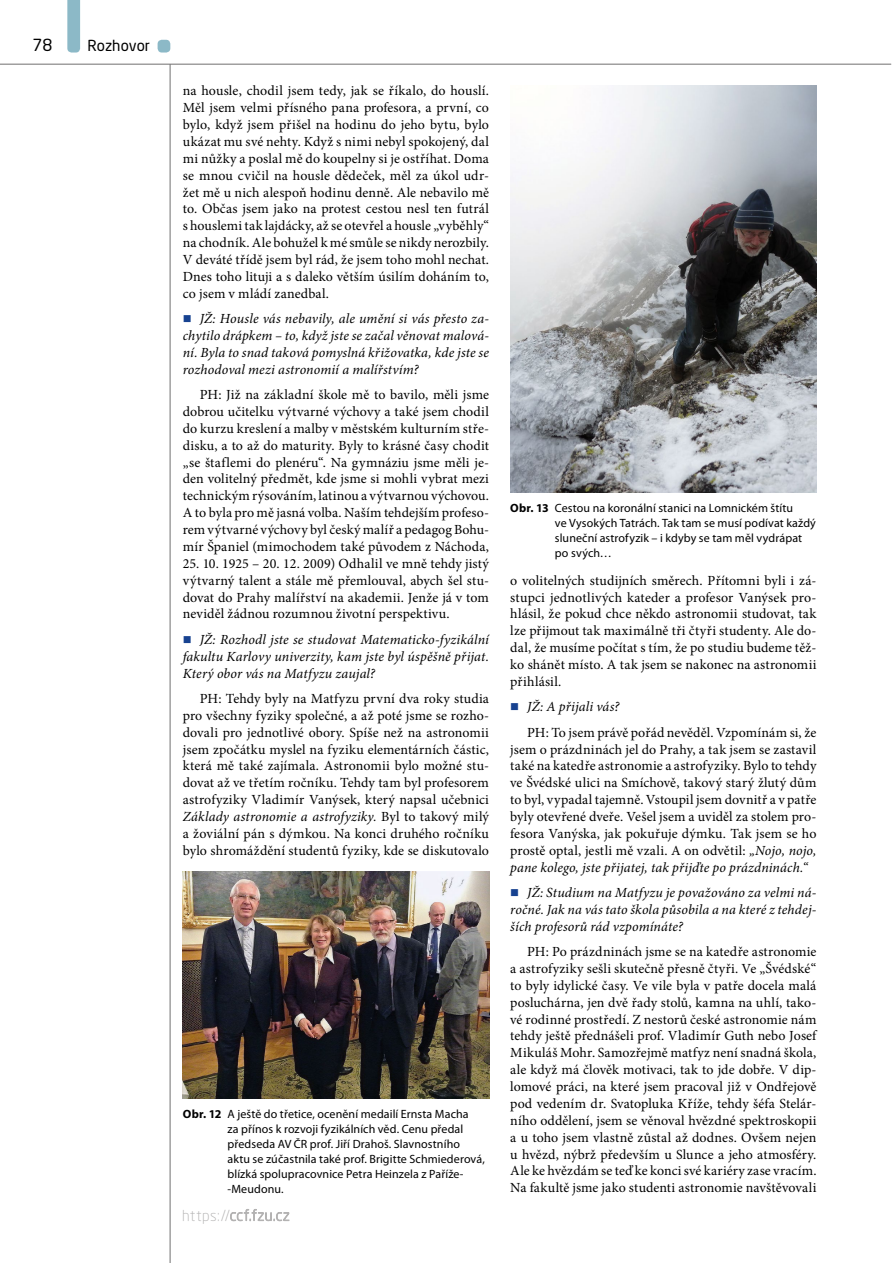
<style>
.page{position:relative;width:893px;height:1263px;background:#fff}
.page>*{position:absolute;margin:0;border:0;box-sizing:border-box;transform-origin:0 0}
.t1{font:16.5px "Neo Sans Pro";color:#000}
.t2{font:15px "Neo Sans Pro";color:#000}
.normální{font:13.95px/17px "Minion Pro";letter-spacing:.01em;color:#000;text-align:justify}
.t3{font:italic 13.95px/16.8px "Minion Pro";letter-spacing:.01em;color:#000;text-align:justify}
.obr-popisek2{font:12px/15px "Myriad Pro";letter-spacing:.005em;color:#000}
.s1{font-style:italic}
.s2{font-weight:700}
</style>
<div class="page">
<hr style="left:170px;top:64px;width:1px;height:1199px;background:#706f6f">
<hr style="left:0;top:64px;width:891px;height:1px;background:#706f6f">
<svg style="left:230px;top:1209px;width:60px;height:12px"></svg>
<svg style="left:67px;top:0;width:13px;height:53px"></svg>
<div style="left:158px;top:40px;width:12px;height:13px;background:#8cb9c7;border-radius:4px"></div>
<img style="left:183px;top:872px;width:306px;height:227px">
<img style="left:510px;top:85px;width:306px;height:407px">
<p class="t1" style="left:33px;top:35px;width:21px">78</p>
<p class="t2" style="left:88px;top:36px;width:64px">Rozhovor</p>
<p class="normální" style="left:183px;top:82px;width:308px">na housle, chodil jsem tedy, jak se říkalo, do houslí.<br>Měl jsem velmi přísného pana profesora, a první, co bylo, když jsem přišel na hodinu do jeho bytu, bylo ukázat mu své nehty. Když s nimi nebyl spokojený, dal mi nůžky a poslal mě do koupelny si je ostříhat. Doma se mnou cvičil na housle dědeček, měl za úkol udr&shy;žet mě u nich alespoň hodinu denně. Ale nebavilo mě to. Občas jsem jako na protest cestou nesl ten futrál s houslemi tak lajdácky, až se otevřel a housle „vyběhly“ na chodník. Ale bohužel k mé smůle se nikdy nerozbily.<br>V deváté třídě jsem byl rád, že jsem toho mohl nechat.<br>Dnes toho lituji a s daleko větším úsilím doháním to, co jsem v mládí zanedbal.</p>
<p class="t3" style="left:183px;top:310px;width:308px;text-indent:17px">JŽ: Housle vás nebavily, ale umění si vás přesto za&shy;chytilo drápkem – to, když jste se začal věnovat malová&shy;ní. Byla to snad taková pomyslná křižovatka, kde jste se rozhodoval mezi astronomií a malířstvím?</p>
<p class="normální" style="left:183px;top:386px;width:308px;text-indent:17px">PH: Již na základní škole mě to bavilo, měli jsme dobrou učitelku výtvarné výchovy a také jsem chodil do kurzu kreslení a malby v městském kulturním stře&shy;disku, a to až do maturity. Byly to krásné časy chodit „se štaflemi do plenéru“. Na gymnáziu jsme měli je&shy;den volitelný předmět, kde jsme si mohli vybrat mezi technickým rýsováním, latinou a výtvarnou výchovou.<br>A to byla pro mě jasná volba. Naším tehdejším profeso&shy;rem výtvarné výchovy byl český malíř a pedagog Bohu&shy;mír Španiel (mimochodem také původem z Náchoda,</p>
<p class="normální" style="left:183px;top:555px;width:308px">25. 10. 1925 – 20. 12. 2009) Odhalil ve mně tehdy jistý výtvarný talent a stále mě přemlouval, abych šel stu&shy;dovat do Prahy malířství na akademii. Jenže já v tom neviděl žádnou rozumnou životní perspektivu.</p>
<p class="t3" style="left:183px;top:631px;width:308px;text-indent:17px">JŽ: Rozhodl jste se studovat Matematicko-fyzikální fakultu Karlovy univerzity, kam jste byl úspěšně přijat.<br>Který obor vás na Matfyzu zaujal?</p>
<p class="normální" style="left:183px;top:690px;width:308px;text-indent:17px">PH: Tehdy byly na Matfyzu první dva roky studia pro všechny fyziky společné, a až poté jsme se rozho&shy;dovali pro jednotlivé obory. Spíše než na astronomii jsem zpočátku myslel na fyziku elementárních částic, která mě také zajímala. Astronomii bylo možné stu&shy;dovat až ve třetím ročníku. Tehdy tam byl profesorem astrofyziky Vladimír Vanýsek, který napsal učebnici <span class="s1">Základy astronomie a astrofyziky.</span> Byl to takový milý a žoviální pán s dýmkou. Na konci druhého ročníku bylo shromáždění studentů fyziky, kde se diskutovalo</p>
<p class="obr-popisek2" style="left:227px;top:1107px;width:259px;text-indent:-45px"><span class="s2">Obr. 12</span> A ještě do třetice, ocenění medailí Ernsta Macha<br>za přínos k rozvoji fyzikálních věd. Cenu předal předseda AV ČR prof. Jiří Drahoš. Slavnostního aktu se zúčastnila také prof. Brigitte Schmiederová, blízká spolupracovnice Petra Heinzela z Paříže--Meudonu.</p>
<p class="obr-popisek2" style="left:555px;top:501px;width:263px;text-indent:-45px"><span class="s2">Obr. 13</span> Cestou na koronální stanici na Lomnickém štítu<br>ve Vysokých Tatrách. Tak tam se musí podívat každý sluneční astrofyzik – i kdyby se tam měl vydrápat po svých…</p>
<p class="normální" style="left:510px;top:572px;width:308px">o volitelných studijních směrech. Přítomni byli i zá&shy;stupci jednotlivých kateder a profesor Vanýsek pro&shy;hlásil, že pokud chce někdo astronomii studovat, tak lze přijmout tak maximálně tři čtyři studenty. Ale do&shy;dal, že musíme počítat s tím, že po studiu budeme těž&shy;ko shánět místo. A tak jsem se nakonec na astronomii přihlásil.</p>
<p class="t3" style="left:527px;top:698px;width:94px">JŽ: A přijali vás?</p>
<p class="normální" style="left:510px;top:724px;width:308px;text-indent:17px">PH: To jsem právě pořád nevěděl. Vzpomínám si, že jsem o prázdninách jel do Prahy, a tak jsem se zastavil také na katedře astronomie a astrofyziky. Bylo to tehdy ve Švédské ulici na Smíchově, takový starý žlutý dům to byl, vypadal tajemně. Vstoupil jsem dovnitř a v patře byly otevřené dveře. Vešel jsem a uviděl za stolem pro&shy;fesora Vanýska, jak pokuřuje dýmku. Tak jsem se ho prostě optal, jestli mě vzali. A on odvětil: <span class="s1">„Nojo, nojo, pane kolego, jste přijatej, tak přijďte po prázdninách.“</span></p>
<p class="t3" style="left:510px;top:884px;width:308px;text-indent:17px">JŽ: Studium na Matfyzu je považováno za velmi ná&shy;ročné. Jak na vás tato škola působila a na které z tehdej&shy;ších profesorů rád vzpomínáte?</p>
<p class="normální" style="left:510px;top:943px;width:308px;text-indent:17px">PH: Po prázdninách jsme se na katedře astronomie a astrofyziky sešli skutečně přesně čtyři. Ve „Švédské“ to byly idylické časy. Ve vile byla v patře docela malá posluchárna, jen dvě řady stolů, kamna na uhlí, tako&shy;vé rodinné prostředí. Z nestorů české astronomie nám tehdy ještě přednášeli prof. Vladimír Guth nebo Josef Mikuláš Mohr. Samozřejmě matfyz není snadná škola, ale když má člověk motivaci, tak to jde dobře. V dip&shy;lomové práci, na které jsem pracoval již v Ondřejově pod vedením dr. Svatopluka Kříže, tehdy šéfa Stelár&shy;ního oddělení, jsem se věnoval hvězdné spektroskopii a u toho jsem vlastně zůstal až dodnes. Ovšem nejen u hvězd, nýbrž především u Slunce a jeho atmosféry.<br>Ale ke hvězdám se teď ke konci své kariéry zase vracím.<br>Na fakultě jsme jako studenti astronomie navštěvovali</p>
</div>
